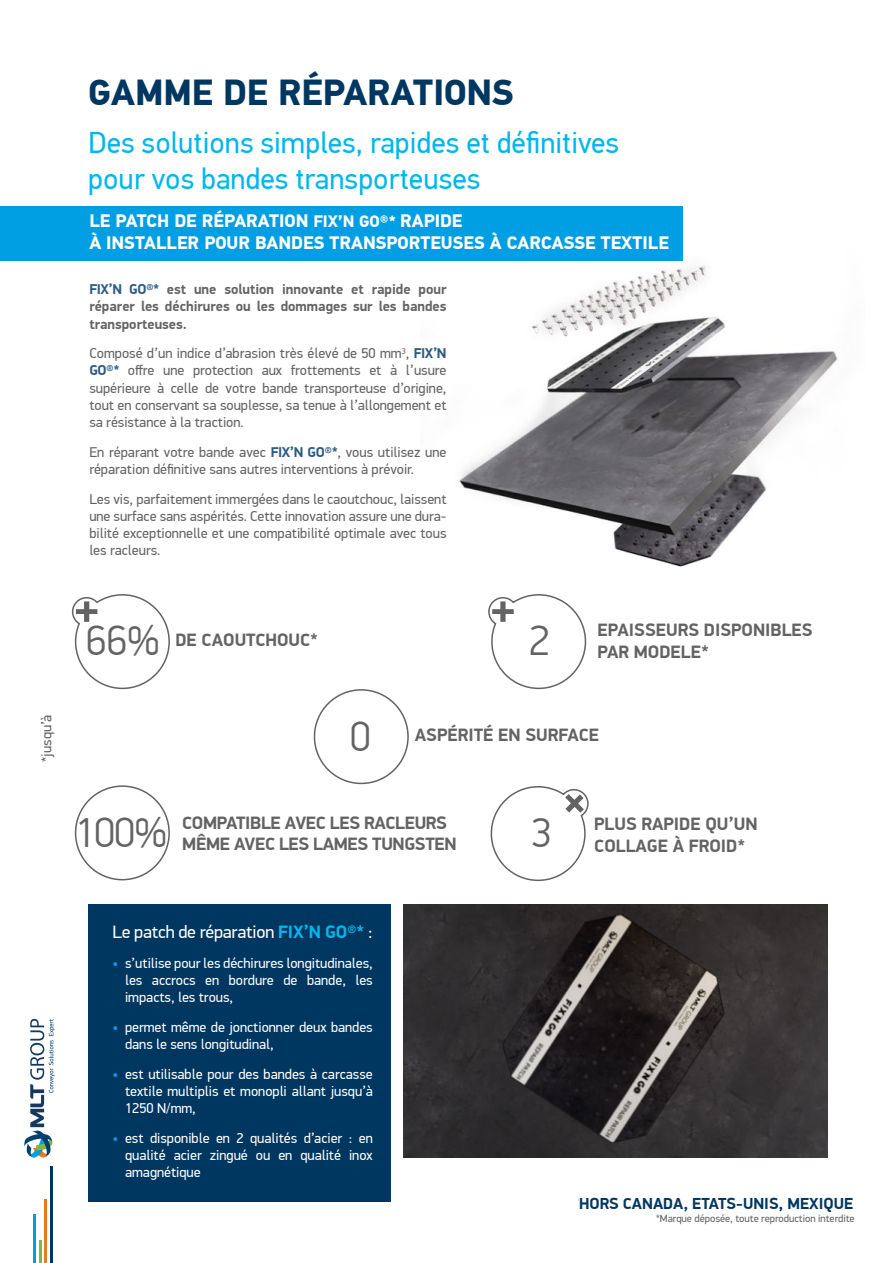
<style>
.page{position:relative;width:893px;height:1263px;background:#fff}
.page>*{position:absolute;margin:0;border:0;box-sizing:border-box;transform-origin:0 0}
.t1{font:300 42px "PF Din Display Pro";color:#646363}
.t2{font:700 36.15px "PF Din Text Pro";color:#003761}
.t3{font:30px/36px "PF Din Text Pro";color:#00b6ed}
.t4{font:700 18px/21.6px "PF Din Display Pro";color:#646363}
.t5{font:700 18px/21.6px "PF Din Text Pro";color:#fff}
.t6{font:700 18px "PF Din Display Pro";letter-spacing:-.02em;color:#646363}
.t7{font:18px "PF Din Display Pro";letter-spacing:-.01em;color:#fff}
.t8{font:700 16.05px "PF Din Display Pro";color:#003761}
.t9{font:14.25px/17.1px "PF Din Display Pro";color:#646363;text-align:justify}
.t10{font:14.25px/17.1px "PF Din Display Pro";color:#fff;text-align:justify}
.t11{font:700 14.25px/17.1px "PF Din Display Pro";color:#646363;text-align:justify}
.t12{font:10.5px "PF Din Display Pro";color:#646363}
.s1{font-size:16.5px}
.s2{color:#2a5b84}
.s3{font-weight:700;color:#2a5b84}
.s4{font-weight:700;color:#00b6ed}
.s5{color:#009fe3}
</style>
<div class="page">
<img style="left:421px;top:250px;width:417px;height:317px">
<div style="left:0;top:206px;width:682px;height:54px;background:#009fe3"></div>
<hr style="left:34px;top:1215px;width:2px;height:48px;background:#009fe3">
<hr style="left:50px;top:1166px;width:2px;height:97px;background:#003761">
<hr style="left:44px;top:1199px;width:3px;height:64px;background:#e77a24">
<hr style="left:39px;top:1241px;width:3px;height:22px;background:#81b73e">
<svg style="left:24px;top:1019px;width:31px;height:139px"></svg>
<div style="left:88px;top:904px;width:302px;height:298px;background:#003761"></div>
<img style="left:404px;top:904px;width:423px;height:254px">
<div style="left:314px;top:689px;width:95px;height:95px;border:2px solid #646363;border-radius:50%"></div>
<svg style="left:71px;top:594px;width:99px;height:96px"></svg>
<svg style="left:488px;top:594px;width:99px;height:96px"></svg>
<svg style="left:490px;top:786px;width:99px;height:96px"></svg>
<div style="left:75px;top:785px;width:95px;height:95px;border:2px solid #646363;border-radius:50%"></div>
<h2 class="t2" style="left:88px;top:70px;width:427px">GAMME DE RÉPARATIONS</h2>
<h3 class="t3" style="left:88px;top:125px;width:533px">Des solutions simples, rapides et définitives pour vos bandes transporteuses</h3>
<p class="t5" style="left:89px;top:211px;width:581px">LE PATCH DE RÉPARATION <span class="s1">FIX’N GO®*</span> RAPIDE<br>À INSTALLER POUR BANDES TRANSPORTEUSES À CARCASSE TEXTILE</p>
<p class="t11" style="left:89px;top:281px;width:359px"><span class="s2">FIX’N GO®*</span> est une solution innovante et rapide pour réparer les déchirures ou les dommages sur les bandes transporteuses.</p>
<p class="t9" style="left:89px;top:345px;width:359px">Composé d’un indice d’abrasion très élevé de 50 mm<sup>3</sup>, <span class="s3">FIX’N GO®*</span> offre une protection aux frottements et à l’usure supérieure à celle de votre bande transporteuse d’origine, tout en conservant sa souplesse, sa tenue à l’allongement et sa résistance à la traction.</p>
<p class="t9" style="left:89px;top:443px;width:359px">En réparant votre bande avec <span class="s3">FIX’N GO®*</span>, vous utilisez une réparation définitive sans autres interventions à prévoir.</p>
<p class="t9" style="left:89px;top:490px;width:359px">Les vis, parfaitement immergées dans le caoutchouc, laissent une surface sans aspérités. Cette innovation assure une dura&shy;bilité exceptionnelle et une compatibilité optimale avec tous les racleurs.</p>
<p class="t9" style="left:38px;top:762px;width:49px;rotate:-90deg">*jusqu’à</p>
<h1 class="t1" style="left:86px;top:617px;width:75px">66%</h1>
<h1 class="t1" style="left:529px;top:617px;width:22px">2</h1>
<p class="t4" style="left:176px;top:630px;width:144px">DE CAOUTCHOUC*</p>
<p class="t4" style="left:597px;top:620px;width:217px">EPAISSEURS DISPONIBLES<br>PAR MODELE*</p>
<h1 class="t1" style="left:350px;top:713px;width:22px">0</h1>
<p class="t4" style="left:415px;top:725px;width:186px">ASPÉRITÉ EN SURFACE</p>
<h1 class="t1" style="left:74px;top:808px;width:94px">100%</h1>
<p class="t6" style="left:182px;top:812px;width:266px">COMPATIBLE AVEC LES RACLEURS</p>
<p class="t6" style="left:182px;top:833px;width:276px">MÊME AVEC LES LAMES TUNGSTEN</p>
<h1 class="t1" style="left:532px;top:809px;width:22px">3</h1>
<p class="t4" style="left:594px;top:814px;width:165px">PLUS RAPIDE QU’UN<br>COLLAGE À FROID*</p>
<p class="t7" style="left:112px;top:921px;width:262px">Le patch de réparation <span class="s4">FIX’N GO®*</span> :</p>
<p class="t10" style="left:125px;top:955px;width:249px;text-indent:-13px"><span class="s5">•</span> s’utilise pour les déchirures longitudinales, les accrocs en bordure de bande, les impacts, les trous,</p>
<p class="t10" style="left:125px;top:1019px;width:249px;text-indent:-13px"><span class="s5">•</span> permet même de jonctionner deux bandes dans le sens longitudinal,</p>
<p class="t10" style="left:125px;top:1066px;width:249px;text-indent:-13px"><span class="s5">•</span> est utilisable pour des bandes à carcasse textile multiplis et monopli allant jusqu’à 1250 N/mm,</p>
<p class="t10" style="left:125px;top:1130px;width:249px;text-indent:-13px"><span class="s5">•</span> est disponible en 2 qualités d’acier : en qualité acier zingué ou en qualité inox amagnétique</p>
<p class="t8" style="left:572px;top:1194px;width:283px">*HORS CANADA, ETATS-UNIS, MEXIQUE</p>
<p class="t12" style="left:656px;top:1213px;width:200px">*Marque déposée, toute reproduction interdite</p>
</div>
